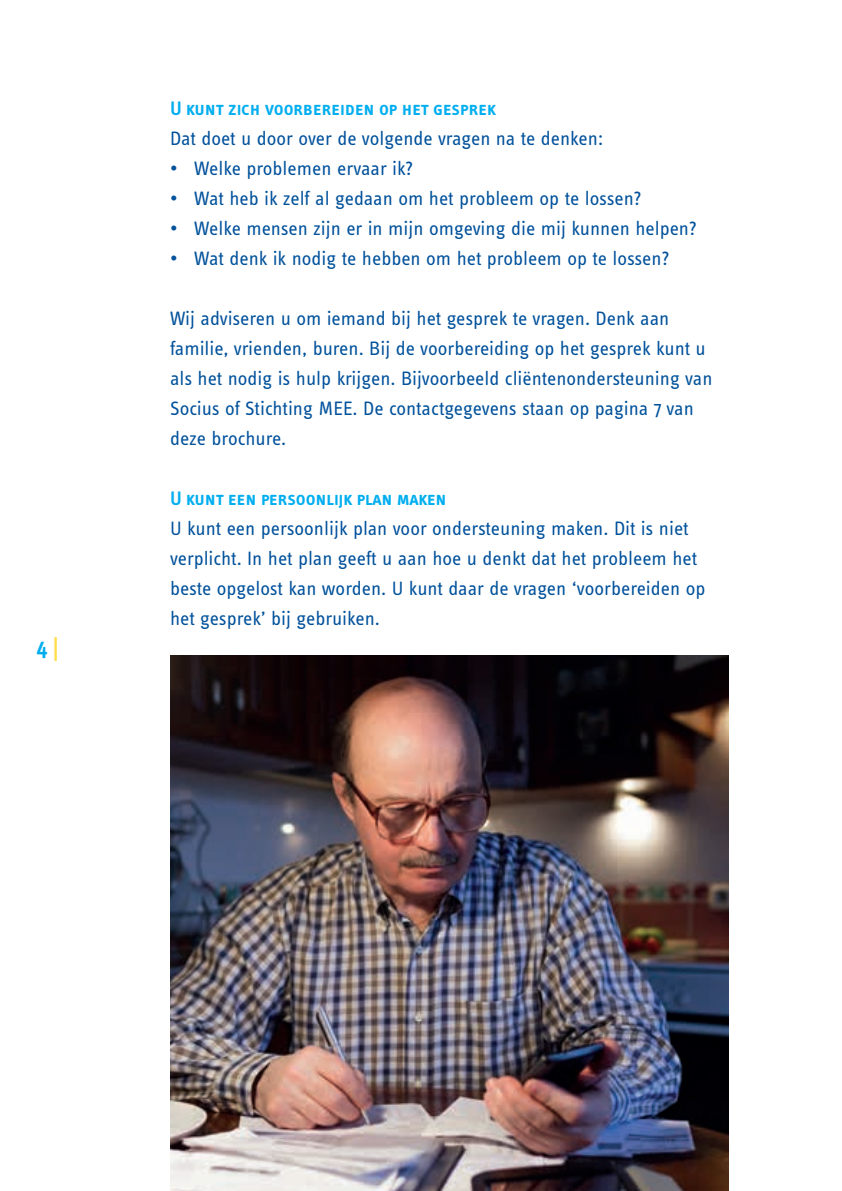
<style>
.page{position:relative;width:842px;height:1191px;background:#fff}
.page>*{position:absolute;margin:0;border:0;box-sizing:border-box;transform-origin:0 0}
.t1{font:600 24px "Info Text";color:#00aeef}
.t2{font:20px/30px "Info Text Pro";color:#01519b}
.t3{font:20px "Info Text Semi Bold Caps";color:#00aeef}
.s1{color:#ffde4e}
</style>
<div class="page">
<img style="left:170px;top:655px;width:559px;height:536px">
<p class="t1" style="left:36px;top:634px;width:24px">4<span class="s1">|</span></p>
<p class="t3" style="left:170px;top:97px;width:327px">U kunt zich voorbereiden op het gesprek</p>
<p class="t2" style="left:170px;top:123px;width:434px">Dat doet u door over de volgende vragen na te denken:</p>
<p class="t2" style="left:170px;top:153px;width:245px">• Welke problemen ervaar ik?</p>
<p class="t2" style="left:170px;top:183px;width:473px">• Wat heb ik zelf al gedaan om het probleem op te lossen?</p>
<p class="t2" style="left:170px;top:213px;width:528px">• Welke mensen zijn er in mijn omgeving die mij kunnen helpen?</p>
<p class="t2" style="left:170px;top:243px;width:501px">• Wat denk ik nodig te hebben om het probleem op te lossen?</p>
<p class="t2" style="left:170px;top:303px;width:544px">Wij adviseren u om iemand bij het gesprek te vragen. Denk aan familie, vrienden, buren. Bij de voorbereiding op het gesprek kunt u als het nodig is hulp krijgen. Bijvoorbeeld cliëntenondersteuning van Socius of Stichting MEE. De contactgegevens staan op pagina 7 van deze brochure.</p>
<p class="t3" style="left:170px;top:487px;width:278px">U kunt een persoonlijk plan maken</p>
<p class="t2" style="left:170px;top:513px;width:537px">U kunt een persoonlijk plan voor ondersteuning maken. Dit is niet verplicht. In het plan geeft u aan hoe u denkt dat het probleem het beste opgelost kan worden. U kunt daar de vragen ‘voorbereiden op het gesprek’ bij gebruiken.</p>
</div>
